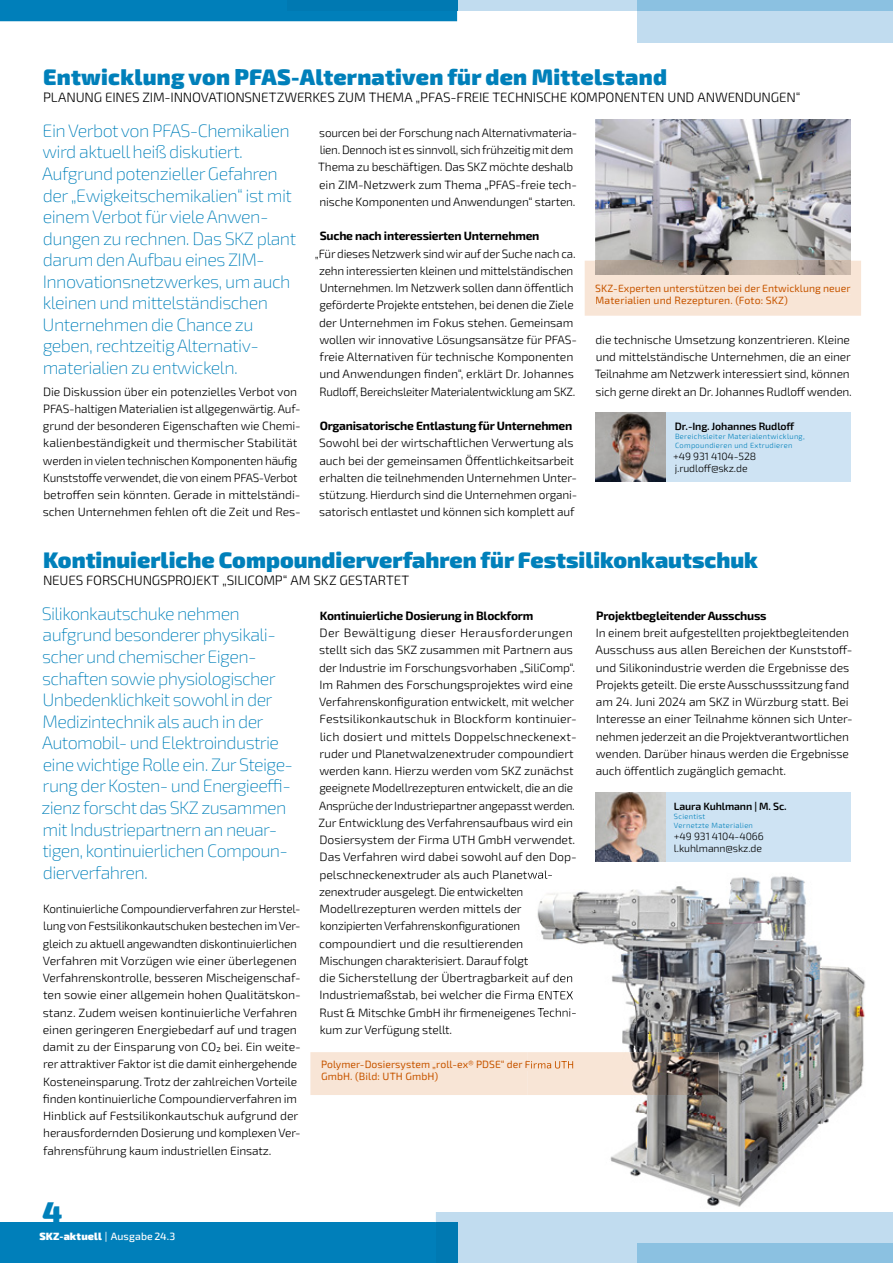
<style>
.page{position:relative;width:893px;height:1263px;background:#fff}
.page>*{position:absolute;margin:0;border:0;box-sizing:border-box;transform-origin:0 0}
.t1{font:900 30px "Exo 2";color:#0080ba}
.t2{font:900 22.5px "Exo 2";color:#0080ba}
.t3{font:200 18px/21.6px "Exo 2";letter-spacing:-.035em;color:#0080ba}
.t4{font:300 13.5px "Exo 2";letter-spacing:-.015em;color:#000}
.t5{font:300 12px/17.2px "Exo 2";letter-spacing:-.01em;color:#000}
.t6{font:700 12px "Exo 2";letter-spacing:-.02em;color:#000}
.t7{font:10.5px/12px "Exo 2";letter-spacing:.005em;color:#c75600}
.t8{font:300 10.5px/12px "Exo 2";letter-spacing:-.01em;color:#000}
.t9{font:600 10.5px "Exo 2";letter-spacing:-.01em;color:#000}
.t10{font:500 10.5px "Exo 2";letter-spacing:.01em;color:#fff}
.t11{font:300 7.5px/9px "Exo 2";letter-spacing:.04em;color:#0080ba}
.s1{font-weight:900}
</style>
<div class="page">
<div style="left:0;top:1222px;width:436px;height:41px;background:#007fba"></div>
<div style="left:436px;top:1212px;width:457px;height:51px;background:#c1dcef"></div>
<div style="left:436px;top:1222px;width:21px;height:41px;background:#0079b2"></div>
<div style="left:638px;top:1244px;width:255px;height:19px;background:#8bc1e1"></div>
<div style="left:457px;top:0;width:181px;height:11px;background:#c1dcef"></div>
<div style="left:638px;top:11px;width:255px;height:32px;background:#c1dcef"></div>
<div style="left:638px;top:0;width:255px;height:11px;background:#8bc1e1"></div>
<div style="left:0;top:0;width:457px;height:21px;background:#007fba"></div>
<div style="left:287px;top:0;width:170px;height:11px;background:#0079b2"></div>
<div style="left:595px;top:413px;width:255px;height:69px;background:#cee3f3"></div>
<img style="left:595px;top:413px;width:70px;height:69px">
<div style="left:595px;top:792px;width:255px;height:69px;background:#cee3f3"></div>
<img style="left:595px;top:792px;width:70px;height:69px">
<img style="left:537px;top:876px;width:328px;height:331px">
<img style="left:528px;top:873px;width:24px;height:8px">
<img style="left:528px;top:972px;width:45px;height:13px">
<img style="left:528px;top:991px;width:45px;height:10px">
<img style="left:528px;top:1008px;width:48px;height:11px">
<div style="left:310px;top:1052px;width:218px;height:43px;background:#f8e5d6"></div>
<img style="left:528px;top:1052px;width:191px;height:43px">
<div style="left:322px;top:1061px;width:206px;height:9px;background:#f8e5d6"></div>
<img style="left:528px;top:1061px;width:46px;height:9px">
<div style="left:322px;top:1072px;width:116px;height:10px;background:#f8e5d6"></div>
<img style="left:595px;top:120px;width:255px;height:141px">
<svg style="left:585px;top:261px;width:276px;height:55px;background:#ddccbf"></svg>
<div style="left:596px;top:285px;width:254px;height:9px;background:#f8e5d6"></div>
<div style="left:596px;top:296px;width:191px;height:10px;background:#f8e5d6"></div>
<h2 class="t2" style="left:43px;top:59px;width:625px">Entwicklung von PFAS-Alternativen für den Mittelstand</h2>
<p class="t4" style="left:43px;top:88px;width:759px">PLANUNG EINES ZIM-INNOVATIONSNETZWERKES ZUM THEMA „PFAS-FREIE TECHNISCHE KOMPONENTEN UND ANWENDUNGEN“</p>
<p class="t3" style="left:42px;top:119px;width:256px">Ein Verbot von PFAS-Chemikalien wird aktuell heiß diskutiert.<br>Aufgrund potenzieller Gefahren der „Ewigkeitschemikalien“ ist mit einem Verbot für viele Anwen&shy;dungen zu rechnen. Das SKZ plant darum den Aufbau eines ZIM-<br>Innovationsnetzwerkes, um auch kleinen und mittelständischen<br>Unternehmen die Chance zu geben, rechtzeitig Alternativ&shy;materialien zu entwickeln.</p>
<p class="t5" style="left:43px;top:382px;width:259px">Die Diskussion über ein potenzielles Verbot von PFAS-haltigen Materialien ist allgegenwärtig. Auf&shy;grund der besonderen Eigenschaften wie Chemi&shy;kalienbeständigkeit und thermischer Stabilität werden in vielen technischen Komponenten häufig Kunststoffe verwendet, die von einem PFAS-Verbot betroffen sein könnten. Gerade in mittelständi&shy;schen Unternehmen fehlen oft die Zeit und Res-</p>
<p class="t5" style="left:318px;top:124px;width:260px">sourcen bei der Forschung nach Alternativmateria&shy;lien. Dennoch ist es sinnvoll, sich frühzeitig mit dem Thema zu beschäftigen. Das SKZ möchte deshalb ein ZIM-Netzwerk zum Thema „PFAS-freie tech&shy;nische Komponenten und Anwendungen“ starten.</p>
<p class="t6" style="left:320px;top:227px;width:221px">Suche nach interessierten Unternehmen</p>
<p class="t5" style="left:315px;top:244px;width:264px;text-align:center">„Für dieses Netzwerk sind wir auf der Suche nach ca. zehn interessierten kleinen und mittelständischen Unternehmen. Im Netzwerk sollen dann öffentlich geförderte Projekte entstehen, bei denen die Ziele der Unternehmen im Fokus stehen. Gemeinsam wollen wir innovative Lösungsansätze für PFAS&shy;freie Alternativen für technische Komponenten und Anwendungen finden“, erklärt Dr. Johannes Rudloff, Bereichsleiter Materialentwicklung am SKZ.</p>
<p class="t6" style="left:320px;top:417px;width:254px">Organisatorische Entlastung für Unternehmen</p>
<p class="t5" style="left:319px;top:434px;width:260px">Sowohl bei der wirtschaftlichen Verwertung als auch bei der gemeinsamen Öffentlichkeitsarbeit erhalten die teilnehmenden Unternehmen Unter&shy;stützung. Hierdurch sind die Unternehmen organi&shy;satorisch entlastet und können sich komplett auf</p>
<p class="t7" style="left:595px;top:282px;width:257px">SKZ-Experten unterstützen bei der Entwicklung neuer<br>Materialien und Rezepturen. (Foto: SKZ)</p>
<p class="t5" style="left:595px;top:331px;width:259px">die technische Umsetzung konzentrieren. Kleine und mittelständische Unternehmen, die an einer Teilnahme am Netzwerk interessiert sind, können sich gerne direkt an Dr. Johannes Rudloff wenden.</p>
<p class="t9" style="left:675px;top:419px;width:121px">Dr.-Ing. Johannes Rudloff</p>
<p class="t11" style="left:675px;top:432px;width:131px">Bereichsleiter Materialentwicklung,<br>Compoundieren und Extrudieren</p>
<p class="t8" style="left:673px;top:450px;width:85px">+49 931 4104-528 j.rudloff@skz.de</p>
<h2 class="t2" style="left:43px;top:542px;width:716px">Kontinuierliche Compoundierverfahren für Festsilikonkautschuk</h2>
<p class="t4" style="left:43px;top:571px;width:368px">NEUES FORSCHUNGSPROJEKT „SILICOMP“ AM SKZ GESTARTET</p>
<p class="t3" style="left:41px;top:602px;width:253px">Silikonkautschuke nehmen aufgrund besonderer physikali&shy;scher und chemischer Eigen&shy;schaften sowie physiologischer<br>Unbedenklichkeit sowohl in der<br>Medizintechnik als auch in der<br>Automobil- und Elektroindustrie eine wichtige Rolle ein. Zur Steige&shy;rung der Kosten- und Energieeffi&shy;zienz forscht das SKZ zusammen mit Industriepartnern an neuar&shy;tigen, kontinuierlichen Compoun&shy;dierverfahren.</p>
<p class="t5" style="left:43px;top:900px;width:260px">Kontinuierliche Compoundierverfahren zur Herstel&shy;lung von Festsilikonkautschuken bestechen im Ver&shy;gleich zu aktuell angewandten diskontinuierlichen Verfahren mit Vorzügen wie einer überlegenen Verfahrenskontrolle, besseren Mischeigenschaf&shy;ten sowie einer allgemein hohen Qualitätskon&shy;stanz. Zudem weisen kontinuierliche Verfahren einen geringeren Energiebedarf auf und tragen damit zu der Einsparung von CO₂ bei. Ein weite&shy;rer attraktiver Faktor ist die damit einhergehende Kosteneinsparung. Trotz der zahlreichen Vorteile finden kontinuierliche Compoundierverfahren im Hinblick auf Festsilikonkautschuk aufgrund der herausfordernden Dosierung und komplexen Ver&shy;fahrensführung kaum industriellen Einsatz.</p>
<h1 class="t1" style="left:43px;top:1188px;width:21px">4</h1>
<p class="t10" style="left:39px;top:1229px;width:137px"><span class="s1">SKZ-aktuell</span> | Ausgabe 24.3</p>
<p class="t6" style="left:320px;top:607px;width:215px">Kontinuierliche Dosierung in Blockform</p>
<p class="t5" style="left:319px;top:624px;width:260px">Der Bewältigung dieser Herausforderungen stellt sich das SKZ zusammen mit Partnern aus der Industrie im Forschungsvorhaben „SiliComp“.<br>Im Rahmen des Forschungsprojektes wird eine Verfahrenskonfiguration entwickelt, mit welcher Festsilikonkautschuk in Blockform kontinuier&shy;lich dosiert und mittels Doppelschneckenext&shy;ruder und Planetwalzenextruder compoundiert werden kann. Hierzu werden vom SKZ zunächst geeignete Modellrezepturen entwickelt, die an die Ansprüche der Industriepartner angepasst werden.<br>Zur Entwicklung des Verfahrensaufbaus wird ein Dosiersystem der Firma UTH GmbH verwendet.<br>Das Verfahren wird dabei sowohl auf den Dop&shy;pelschneckenextruder als auch Planetwal&shy;zenextruder ausgelegt. Die entwickelten Modellrezepturen werden mittels der konzipierten Verfahrens konfigurationen compoundiert und die resultierenden Mischungen charakterisiert. Darauf folgt<br>die Sicherstellung der Übertragbarkeit auf den Industriemaßstab, bei welcher die Firma ENTEX Rust &amp; Mitschke GmbH ihr firmeneigenes Techni&shy;kum zur Verfügung stellt.</p>
<p class="t7" style="left:321px;top:1058px;width:254px">Polymer-Dosiersystem „roll-ex® PDSE“ der Firma UTH<br>GmbH. (Bild: UTH GmbH)</p>
<p class="t6" style="left:596px;top:607px;width:172px">Projektbegleitender Ausschuss</p>
<p class="t5" style="left:595px;top:624px;width:259px">In einem breit aufgestellten projektbegleitenden Ausschuss aus allen Bereichen der Kunststoff&shy;und Silikonindustrie werden die Ergebnisse des Projekts geteilt. Die erste Ausschusssitzung fand am 24. Juni 2024 am SKZ in Würzburg statt. Bei Interesse an einer Teilnahme können sich Unter&shy;nehmen jederzeit an die Projektverantwortlichen wenden. Darüber hinaus werden die Ergebnisse auch öffentlich zugänglich gemacht.</p>
<p class="t9" style="left:674px;top:798px;width:114px">Laura Kuhlmann | M. Sc.</p>
<p class="t11" style="left:674px;top:811px;width:81px">Scientist<br>Vernetzte Materialien</p>
<p class="t8" style="left:674px;top:829px;width:91px">+49 931 4104-4066 l.kuhlmann@skz.de</p>
</div>
